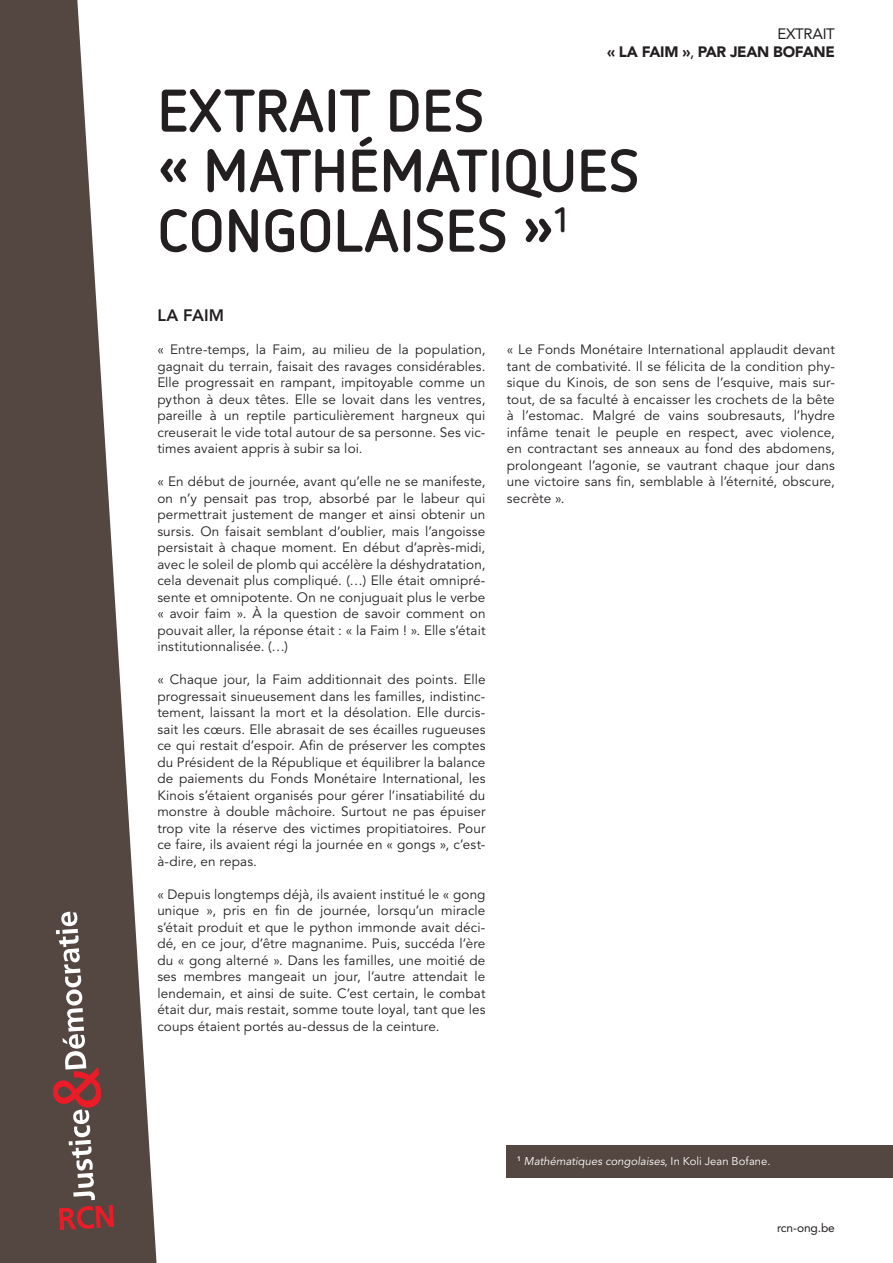
<style>
.page{position:relative;width:893px;height:1263px;background:#fff}
.page>*{position:absolute;margin:0;border:0;box-sizing:border-box;transform-origin:0 0}
.t1{font:700 60px/60px "Netto OT";letter-spacing:.01em;color:#231f20}
.texte{font:800 16.5px "Avenir LT Std";letter-spacing:.005em;color:#231f20}
.t2{font:900 15px "Avenir LT Std";letter-spacing:-.02em;color:#231f20}
.t3{font:15px "Avenir LT Std";letter-spacing:-.02em;color:#231f20}
.texte-2{font:13.5px/16.5px "Avenir LT Std";letter-spacing:.01em;color:#231f20;text-align:justify}
.texte-3{font:12px "Avenir LT Std";letter-spacing:-.01em;color:#231f20}
.texte-4{font:italic 11.25px "Avenir LT Std";letter-spacing:.005em;color:#fff}
.s1{font-weight:400}
.s2{font-style:normal}
</style>
<div class="page">
<div style="left:507px;top:1146px;width:386px;height:32px;background:#544640"></div>
<svg style="left:0;top:0;width:157px;height:1263px;fill:#544640"></svg>
<svg style="left:53px;top:912px;width:61px;height:318px;background:#725753"></svg>
<p class="t3" style="left:777px;top:25px;width:59px">EXTRAIT</p>
<p class="t2" style="left:607px;top:43px;width:229px">« LA FAIM »<span class="s1">,</span> PAR JEAN BOFANE</p>
<p class="t1" style="left:158px;top:79px;width:328px">EXTRAIT DES</p>
<p class="t1" style="left:157px;top:139px;width:483px">« MATHÉMATIQUES<br>CONGOLAISES »<sup>1</sup></p>
<p class="texte" style="left:157px;top:306px;width:68px">LA FAIM</p>
<p class="texte-2" style="left:157px;top:342px;width:330px">« Entre-temps, la Faim, au milieu de la population, gagnait du terrain, faisait des ravages considérables.<br>Elle progressait en rampant, impitoyable comme un python à deux têtes. Elle se lovait dans les ventres, pareille à un reptile particulièrement hargneux qui creuserait le vide total autour de sa personne. Ses vic&shy;times avaient appris à subir sa loi.</p>
<p class="texte-2" style="left:157px;top:474px;width:330px">« En début de journée, avant qu’elle ne se manifeste, on n’y pensait pas trop, absorbé par le labeur qui permettrait justement de manger et ainsi obtenir un sursis. On faisait semblant d’oublier, mais l’angoisse persistait à chaque moment. En début d’après-midi, avec le soleil de plomb qui accélère la déshydratation, cela devenait plus compliqué. (…) Elle était omnipré&shy;sente et omnipotente. On ne conjuguait plus le verbe « avoir faim ». À la question de savoir comment on pouvait aller, la réponse était : « la Faim ! ». Elle s’était institutionnalisée. (…)</p>
<p class="texte-2" style="left:157px;top:672px;width:330px">« Chaque jour, la Faim additionnait des points. Elle progressait sinueusement dans les familles, indistinc&shy;tement, laissant la mort et la désolation. Elle durcis&shy;sait les cœurs. Elle abrasait de ses écailles rugueuses ce qui restait d’espoir. Afin de préserver les comptes du Président de la République et équilibrer la balance de paiements du Fonds Monétaire International, les Kinois s’étaient organisés pour gérer l’insatiabilité du monstre à double mâchoire. Surtout ne pas épuiser trop vite la réserve des victimes propitiatoires. Pour ce faire, ils avaient régi la journée en « gongs », c’est&shy;à-dire, en repas.</p>
<p class="texte-2" style="left:157px;top:886px;width:330px">« Depuis longtemps déjà, ils avaient institué le « gong unique », pris en fin de journée, lorsqu’un miracle s’était produit et que le python immonde avait déci&shy;dé, en ce jour, d’être magnanime. Puis, succéda l’ère du « gong alterné ». Dans les familles, une moitié de ses membres mangeait un jour, l’autre attendait le lendemain, et ainsi de suite. C’est certain, le combat était dur, mais restait, somme toute loyal, tant que les coups étaient portés au-dessus de la ceinture.</p>
<p class="texte-2" style="left:507px;top:342px;width:330px">« Le Fonds Monétaire International applaudit devant tant de combativité. Il se félicita de la condition phy&shy;sique du Kinois, de son sens de l’esquive, mais sur&shy;tout, de sa faculté à encaisser les crochets de la bête à l’estomac. Malgré de vains soubresauts, l’hydre infâme tenait le peuple en respect, avec violence, en contractant ses anneaux au fond des abdomens, prolongeant l’agonie, se vautrant chaque jour dans une victoire sans fin, semblable à l’éternité, obscure, secrète ».</p>
<p class="texte-4" style="left:517px;top:1155px;width:255px"><sup>1</sup> Mathématiques congolaises<span class="s2">, In Koli Jean Bofane.</span></p>
<p class="texte-3" style="left:777px;top:1220px;width:59px">rcn-ong.be</p>
</div>
